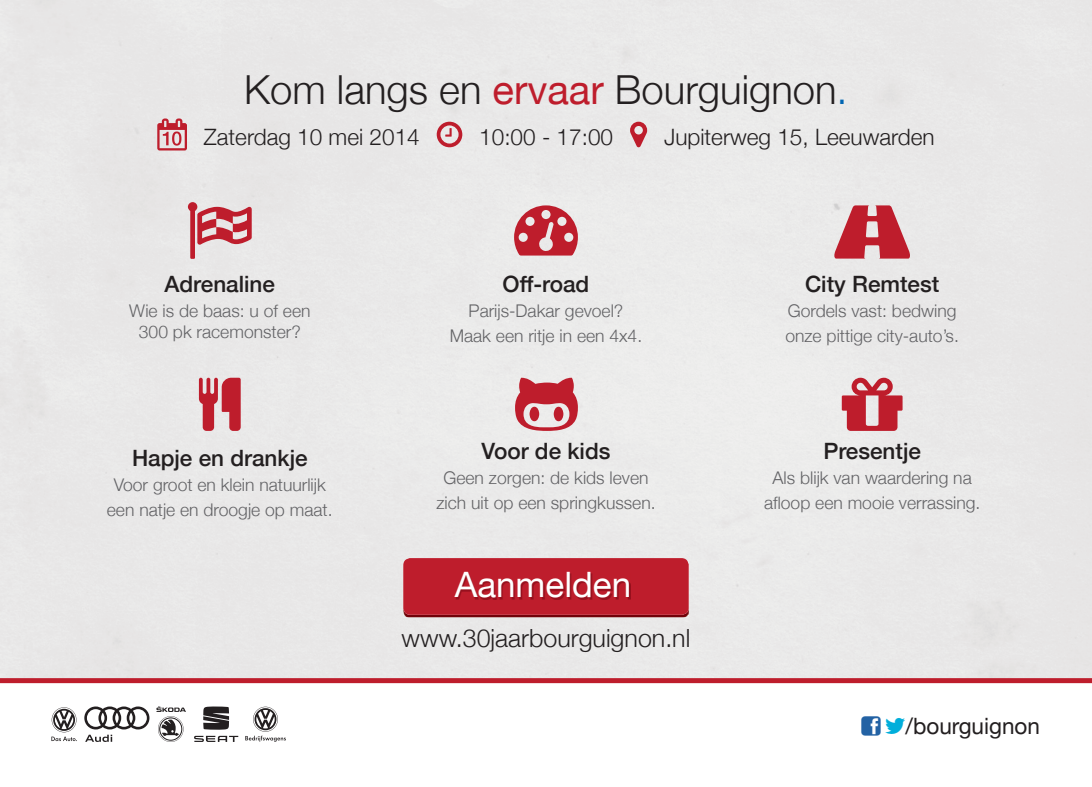
<style>
.page{position:relative;width:1092px;height:787px;background:#fff}
.page>*{position:absolute;margin:0;border:0;box-sizing:border-box;transform-origin:0 0}
.t1{font:300 40px "Helvetica Neue";color:#231f20}
.t2{font:35px "Helvetica Neue";color:#fff}
.t3{font:300 25px "Helvetica Neue";color:#231f20}
.t4{font:500 22.5px "Helvetica Neue";color:#231f20}
.t5{font:300 22.5px "Helvetica Neue";color:#231f20}
.t6{font:22.5px "Helvetica Neue";color:#231f20}
.t7{font:300 17.5px/25px "Helvetica Neue";color:#636366;text-align:center}
.s1{font-weight:400;color:#be1d2c}
.s2{color:#0166b3}
</style>
<div class="page">
<div style="left:587px;top:0;width:504px;height:678px;background:#eae9e9"></div>
<div style="left:0;top:678px;width:1091px;height:5px;background:#be1d2c"></div>
<svg style="left:188px;top:202px;width:64px;height:57px"></svg>
<svg style="left:514px;top:205px;width:64px;height:50px"></svg>
<svg style="left:834px;top:205px;width:75px;height:53px"></svg>
<svg style="left:199px;top:378px;width:42px;height:53px"></svg>
<svg style="left:515px;top:378px;width:63px;height:53px"></svg>
<svg style="left:841px;top:378px;width:61px;height:53px"></svg>
<img style="left:403px;top:560px;width:285px;height:57px">
<div style="left:403px;top:558px;width:285px;height:57px;background:#be1d2c;border-radius:7px"></div>
<svg style="left:156px;top:706px;width:30px;height:36px"></svg>
<svg style="left:84px;top:706px;width:65px;height:36px"></svg>
<svg style="left:194px;top:735px;width:44px;height:7px"></svg>
<svg style="left:203px;top:706px;width:26px;height:23px"></svg>
<svg style="left:245px;top:706px;width:41px;height:35px"></svg>
<svg style="left:51px;top:707px;width:26px;height:34px"></svg>
<svg style="left:157px;top:118px;width:30px;height:32px"></svg>
<svg style="left:436px;top:122px;width:26px;height:25px"></svg>
<svg style="left:630px;top:122px;width:17px;height:25px"></svg>
<img style="left:456px;top:573px;width:174px;height:26px">
<h1 class="t1" style="left:244px;top:57px;width:605px">Kom langs en <span class="s1">ervaar</span> Bourguignon<span class="s2">.</span></h1>
<p class="t5" style="left:204px;top:119px;width:217px">Zaterdag 10 mei 2014</p>
<p class="t5" style="left:479px;top:119px;width:135px">10:00 - 17:00</p>
<p class="t5" style="left:664px;top:119px;width:272px">Jupiterweg 15, Leeuwarden</p>
<p class="t4" style="left:164px;top:266px;width:112px">Adrenaline</p>
<p class="t7" style="left:129px;top:299px;width:183px;line-height:21px">Wie is de baas: u of een<br>300 pk racemonster?</p>
<p class="t4" style="left:132px;top:439px;width:177px">Hapje en drankje</p>
<p class="t7" style="left:107px;top:471px;width:227px">Voor groot en klein natuurlijk een natje en droogje op maat.</p>
<p class="t4" style="left:502px;top:266px;width:88px">Off-road</p>
<p class="t7" style="left:449px;top:297px;width:194px">Parijs-Dakar gevoel?<br>Maak een ritje in een 4x4.</p>
<p class="t4" style="left:481px;top:432px;width:130px">Voor de kids</p>
<p class="t7" style="left:436px;top:464px;width:221px">Geen zorgen: de kids leven zich uit op een springkussen.</p>
<h2 class="t2" style="left:454px;top:559px;width:178px">Aanmelden</h2>
<h3 class="t3" style="left:401px;top:617px;width:290px">www.30jaarbourguignon.nl</h3>
<p class="t4" style="left:805px;top:266px;width:136px">City Remtest</p>
<p class="t7" style="left:785px;top:297px;width:175px;text-align:left">Gordels vast: bedwing onze pittige city-auto’s.</p>
<p class="t4" style="left:823px;top:432px;width:99px">Presentje</p>
<p class="t7" style="left:764px;top:464px;width:218px">Als blijk van waardering na afloop een mooie verrassing.</p>
<p class="t6" style="left:905px;top:709px;width:136px">/bourguignon</p>
</div>
